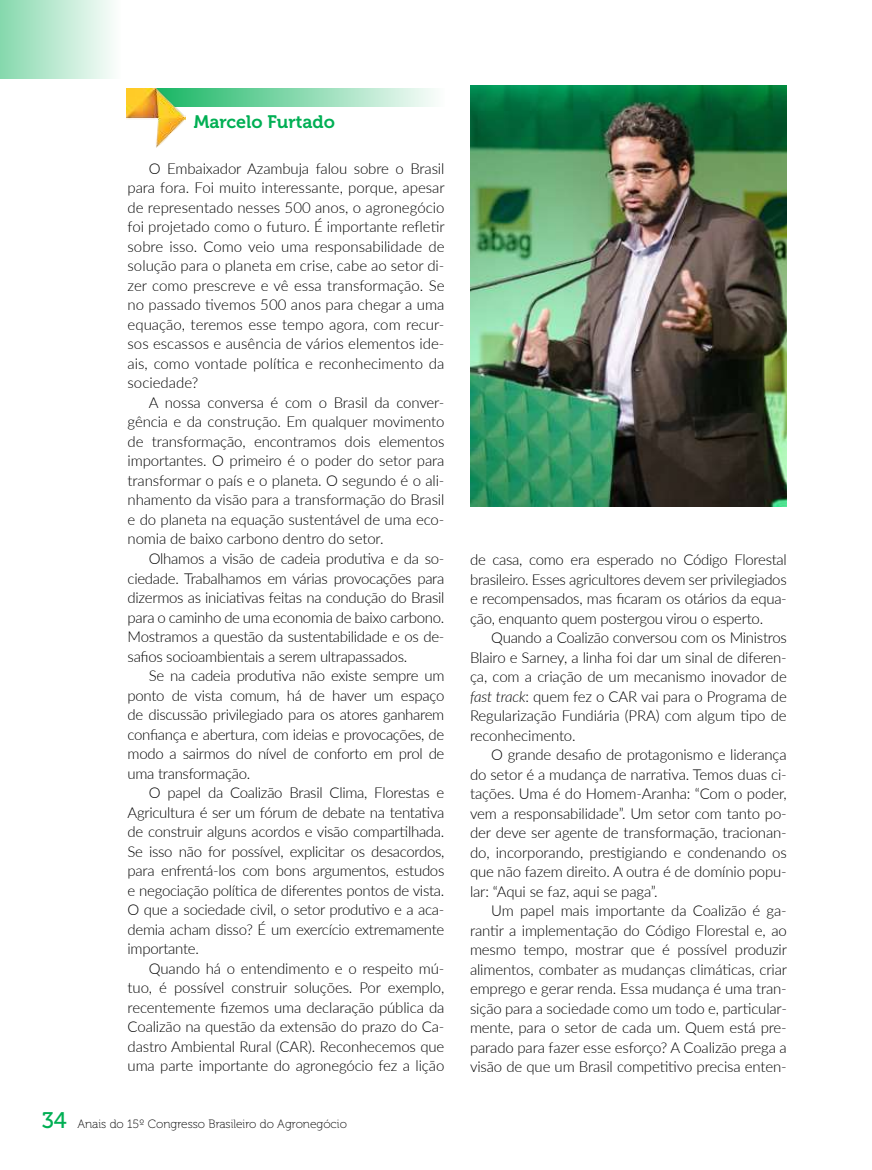
<style>
.page{position:relative;width:872px;height:1170px;background:#fff}
.page>*{position:absolute;margin:0;border:0;box-sizing:border-box;transform-origin:0 0}
.t1{font:18px "Museo 700";color:#00af54}
.t2{font:300 15px/19.5px "Lato";letter-spacing:-.01em;color:#000;text-align:justify}
.t3{font:12px "Museo 100";color:#000}
.s1{font-family:"Museo 500";font-size:22.5px;color:#00af54}
.s2{font-style:italic}
</style>
<div class="page">
<div style="left:0;top:0;width:120px;height:79px;background:linear-gradient(to right,#85d8ad,#fbfdfc)"></div>
<img style="left:470px;top:85px;width:317px;height:421px">
<svg style="left:185px;top:88px;width:249px;height:18px;background:#91dcb4"></svg>
<img style="left:126px;top:88px;width:59px;height:60px">
<p class="t1" style="left:194px;top:112px;width:143px">Marcelo Furtado</p>
<p class="t2" style="left:128px;top:158px;width:319px;text-indent:21px">O Embaixador Azambuja falou sobre o Brasil para fora. Foi muito interessante, porque, apesar de representado nesses 500 anos, o agronegócio foi projetado como o futuro. É importante refletir sobre isso. Como veio uma responsabilidade de solução para o planeta em crise, cabe ao setor di&shy;zer como prescreve e vê essa transformação. Se no passado tivemos 500 anos para chegar a uma equação, teremos esse tempo agora, com recur&shy;sos escassos e ausência de vários elementos ide&shy;ais, como vontade política e reconhecimento da sociedade?</p>
<p class="t2" style="left:128px;top:392px;width:318px;text-indent:21px">A nossa conversa é com o Brasil da conver&shy;gência e da construção. Em qualquer movimento de transformação, encontramos dois elementos importantes. O primeiro é o poder do setor para transformar o país e o planeta. O segundo é o ali&shy;nhamento da visão para a transformação do Brasil e do planeta na equação sustentável de uma eco&shy;nomia de baixo carbono dentro do setor.</p>
<p class="t2" style="left:128px;top:548px;width:318px;text-indent:21px">Olhamos a visão de cadeia produtiva e da so&shy;ciedade. Trabalhamos em várias provocações para dizermos as iniciativas feitas na condução do Brasil para o caminho de uma economia de baixo carbono.<br>Mostramos a questão da sustentabilidade e os de&shy;safios socioambientais a serem ultrapassados.</p>
<p class="t2" style="left:128px;top:665px;width:318px;text-indent:21px">Se na cadeia produtiva não existe sempre um ponto de vista comum, há de haver um espaço de discussão privilegiado para os atores ganharem confiança e abertura, com ideias e provocações, de modo a sairmos do nível de conforto em prol de uma transformação.</p>
<p class="t2" style="left:128px;top:782px;width:318px;text-indent:21px">O papel da Coalizão Brasil Clima, Florestas e Agricultura é ser um fórum de debate na tentativa de construir alguns acordos e visão compartilhada.<br>Se isso não for possível, explicitar os desacordos, para enfrentá-los com bons argumentos, estudos e negociação política de diferentes pontos de vista.<br>O que a sociedade civil, o setor produtivo e a aca&shy;demia acham disso? É um exercício extremamente importante.</p>
<p class="t2" style="left:128px;top:957px;width:318px;text-indent:21px">Quando há o entendimento e o respeito mú&shy;tuo, é possível construir soluções. Por exemplo, recentemente fizemos uma declaração pública da Coalizão na questão da extensão do prazo do Ca&shy;dastro Ambiental Rural (CAR). Reconhecemos que uma parte importante do agronegócio fez a lição</p>
<p class="t3" style="left:42px;top:1117px;width:307px"><span class="s1">34</span> Anais do 15º Congresso Brasileiro do Agronegócio</p>
<p class="t2" style="left:470px;top:549px;width:318px">de casa, como era esperado no Código Florestal brasileiro. Esses agricultores devem ser privilegiados e recompensados, mas ficaram os otários da equa&shy;ção, enquanto quem postergou virou o esperto.</p>
<p class="t2" style="left:470px;top:627px;width:318px;text-indent:21px">Quando a Coalizão conversou com os Ministros Blairo e Sarney, a linha foi dar um sinal de diferen&shy;ça, com a criação de um mecanismo inovador de <span class="s2">fast track</span>: quem fez o CAR vai para o Programa de Regularização Fundiária (PRA) com algum tipo de reconhecimento.</p>
<p class="t2" style="left:470px;top:744px;width:318px;text-indent:21px">O grande desafio de protagonismo e liderança do setor é a mudança de narrativa. Temos duas ci&shy;tações. Uma é do Homem-Aranha: “Com o poder, vem a responsabilidade”. Um setor com tanto po&shy;der deve ser agente de transformação, tracionan&shy;do, incorporando, prestigiando e condenando os que não fazem direito. A outra é de domínio popu&shy;lar: “Aqui se faz, aqui se paga”.</p>
<p class="t2" style="left:470px;top:900px;width:318px;text-indent:21px">Um papel mais importante da Coalizão é ga&shy;rantir a implementação do Código Florestal e, ao mesmo tempo, mostrar que é possível produzir alimentos, combater as mudanças climáticas, criar emprego e gerar renda. Essa mudança é uma tran&shy;sição para a sociedade como um todo e, particular&shy;mente, para o setor de cada um. Quem está pre&shy;parado para fazer esse esforço? A Coalizão prega a visão de que um Brasil competitivo precisa enten-</p>
</div>
